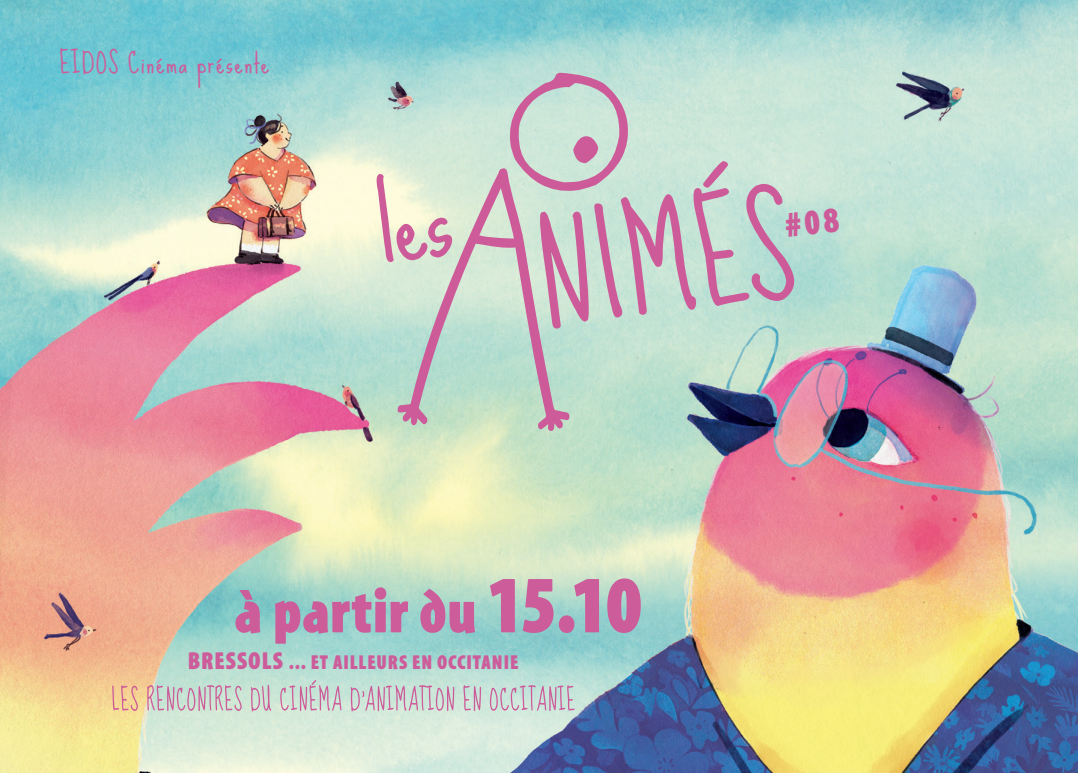
<style>
.page{position:relative;width:1078px;height:773px;background:#fff}
.page>*{position:absolute;margin:0;border:0;box-sizing:border-box;transform-origin:0 0}
.t1{font:900 condensed 61px "Santana";letter-spacing:.015em;color:#cd5c9a}
.t2{font:26.5px "Sue Ellen Francisco";letter-spacing:.05em;color:#cd5b99}
.t3{font:900 condensed 20.25px "Santana";letter-spacing:.045em;color:#cd5c9a}
.s1{font-size:81.75px}
.s2{font-size:24.75px}
</style>
<div class="page">
<img style="left:0;top:0;width:1077px;height:772px">
<svg style="left:112px;top:680px;width:462px;height:31px;background:#cccbc7"></svg>
<svg style="left:397px;top:168px;width:172px;height:263px;background:#c5d0c8"></svg>
<svg style="left:376px;top:174px;width:76px;height:88px;background:#e3cfc9"></svg>
<svg style="left:509px;top:73px;width:330px;height:255px;background:#c7cdcc"></svg>
<h2 class="t2" style="left:60px;top:48px;width:211px">EIDOS Cinéma présente</h2>
<h1 class="t1" style="left:235px;top:581px;width:409px">à partir du <span class="s1">15.10</span></h1>
<p class="t3" style="left:188px;top:652px;width:332px"><span class="s2">BRESSOLS</span> ... ET AILLEURS EN OCCITANIE</p>
</div>
